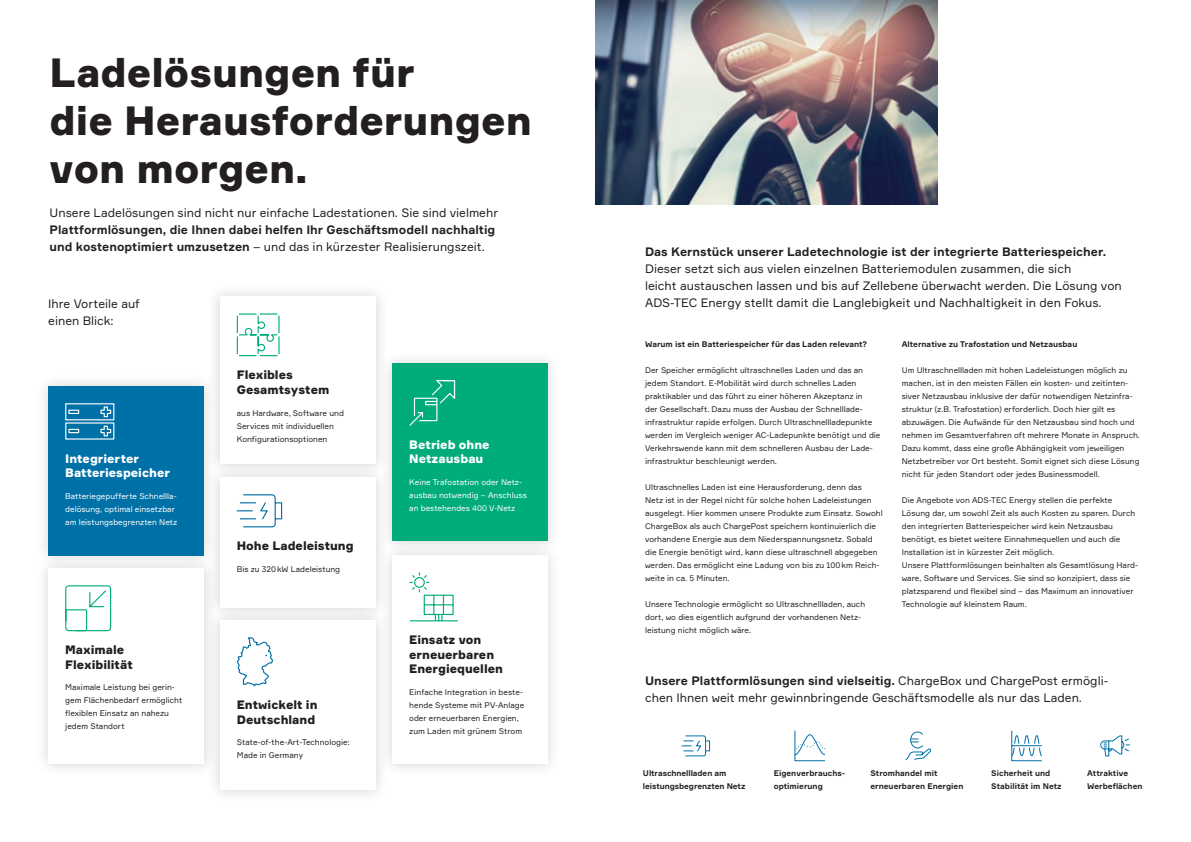
<style>
.page{position:relative;width:1191px;height:842px;background:#fff}
.page>*{position:absolute;margin:0;border:0;box-sizing:border-box;transform-origin:0 0}
.Titel_40pt{font:900 40px/48px "Formular";color:#231f20}
.Einleitung_12pt{font:12px/17px "Formular";color:#231f20}
.Infotext_Headline_12{font:900 12px/14.5px "Formular";color:#231f20}
.Infotext_Headline_12-2{font:900 12px/14.5px "Formular";color:#fff}
.Copy_8pt{font:8px/13px "Formular";color:#231f20}
.Infotext_8pt{font:8px/13px "Formular";color:#231f20}
.Infotext_8pt-2{font:700 8px/13px "Formular";color:#231f20}
.Infotext_8pt-3{font:8px/13px "Formular";color:#fff}
.Copy_8pt-2{font:700 8px "Formular";color:#231f20}
.s1{font-weight:700}
</style>
<div class="page">
<img style="left:595px;top:0;width:342px;height:204px">
<svg style="left:681px;top:735px;width:29px;height:22px"></svg>
<svg style="left:1011px;top:730px;width:31px;height:32px"></svg>
<svg style="left:1100px;top:735px;width:30px;height:22px"></svg>
<svg style="left:905px;top:731px;width:27px;height:30px"></svg>
<div style="left:206px;top:283px;width:183px;height:194px;background:#231f20;opacity:.2"></div>
<div style="left:220px;top:296px;width:156px;height:168px;background:#fff"></div>
<svg style="left:236px;top:313px;width:44px;height:44px"></svg>
<div style="left:379px;top:542px;width:181px;height:235px;background:#f6f6f6"></div>
<div style="left:392px;top:555px;width:155px;height:209px;background:#fff"></div>
<svg style="left:409px;top:572px;width:49px;height:50px"></svg>
<div style="left:206px;top:607px;width:183px;height:195px;background:#231f20;opacity:.2"></div>
<div style="left:220px;top:620px;width:156px;height:169px;background:#fff"></div>
<svg style="left:236px;top:637px;width:38px;height:50px"></svg>
<div style="left:35px;top:555px;width:182px;height:222px;background:#f5f5f5"></div>
<div style="left:48px;top:568px;width:156px;height:196px;background:#fff"></div>
<svg style="left:65px;top:585px;width:47px;height:47px"></svg>
<svg style="left:794px;top:730px;width:32px;height:32px"></svg>
<div style="left:206px;top:464px;width:183px;height:156px;background:#f0f0f0"></div>
<div style="left:220px;top:477px;width:156px;height:130px;background:#fff"></div>
<svg style="left:236px;top:494px;width:47px;height:34px"></svg>
<div style="left:35px;top:373px;width:181px;height:195px;background:#f5f5f5"></div>
<div style="left:48px;top:386px;width:155px;height:169px;background:#0071a7"></div>
<svg style="left:65px;top:403px;width:50px;height:37px"></svg>
<div style="left:379px;top:350px;width:181px;height:204px;background:#f4f4f4"></div>
<div style="left:392px;top:363px;width:155px;height:178px;background:#00ac7c"></div>
<svg style="left:409px;top:380px;width:46px;height:46px"></svg>
<p class="Titel_40pt" style="left:50px;top:48px;width:484px">Ladelösungen für<br>die Herausforderungen von morgen.</p>
<p class="Einleitung_12pt" style="left:50px;top:204px;width:450px">Unsere Ladelösungen sind nicht nur einfache Ladestationen. Sie sind vielmehr<br><span class="s1">Plattformlösungen, die Ihnen dabei helfen Ihr Geschäftsmodell nachhaltig und kostenoptimiert umzusetzen</span> – und das in kürzester Realisierungszeit.</p>
<p class="Einleitung_12pt" style="left:48px;top:295px;width:93px">Ihre Vorteile auf einen Blick:</p>
<p class="Infotext_Headline_12-2" style="left:65px;top:451px;width:106px">Integrierter<br>Batteriespeicher</p>
<p class="Infotext_8pt-3" style="left:65px;top:489px;width:114px">Batteriegepufferte Schnellla&shy;delösung, optimal einsetzbar am leistungsbegrenzten Netz</p>
<p class="Infotext_Headline_12" style="left:65px;top:642px;width:69px">Maximale<br>Flexibilität</p>
<p class="Infotext_8pt" style="left:65px;top:681px;width:119px">Maximale Leistung bei gerin&shy;gem Flächenbedarf ermöglicht flexiblen Einsatz an nahezu jedem Standort</p>
<p class="Infotext_Headline_12" style="left:237px;top:367px;width:94px;line-height:15px">Flexibles<br>Gesamtsystem</p>
<p class="Infotext_8pt" style="left:237px;top:406px;width:109px">aus Hardware, Software und<br>Services mit individuellen<br>Konfigurationsoptionen</p>
<p class="Infotext_Headline_12" style="left:237px;top:539px;width:118px">Hohe Ladeleistung</p>
<p class="Infotext_8pt" style="left:237px;top:562px;width:105px">Bis zu 320kW Ladeleistung</p>
<p class="Infotext_Headline_12" style="left:237px;top:698px;width:82px">Entwickelt in<br>Deutschland</p>
<p class="Infotext_8pt" style="left:237px;top:736px;width:114px">State-of-the-Art-Technologie:<br>Made in Germany</p>
<p class="Infotext_Headline_12-2" style="left:409px;top:437px;width:82px">Betrieb ohne<br>Netzausbau</p>
<p class="Infotext_8pt-3" style="left:409px;top:475px;width:119px">Keine Trafostation oder Netz&shy;ausbau notwendig – Anschluss an bestehendes 400 V-Netz</p>
<p class="Infotext_Headline_12" style="left:409px;top:633px;width:95px">Einsatz von erneuerbaren<br>Energiequellen</p>
<p class="Infotext_8pt" style="left:409px;top:685px;width:116px">Einfache Integration in beste&shy;hende Systeme mit PV-Anlage oder erneuerbaren Energien, zum Laden mit grünem Strom</p>
<p class="Einleitung_12pt" style="left:645px;top:243px;width:478px"><span class="s1">Das Kernstück unserer Ladetechnologie ist der integrierte Batteriespeicher.<br></span>Dieser setzt sich aus vielen einzelnen Batteriemodulen zusammen, die sich<br>leicht austauschen lassen und bis auf Zellebene überwacht werden. Die Lösung von ADS-TEC Energy stellt damit die Langlebigkeit und Nachhaltigkeit in den Fokus.</p>
<p class="Copy_8pt-2" style="left:645px;top:339px;width:224px">Warum ist ein Batteriespeicher für das Laden relevant?</p>
<p class="Copy_8pt" style="left:645px;top:364px;width:237px">Der Speicher ermöglicht ultraschnelles Laden und das an jedem Standort. E-Mobilität wird durch schnelles Laden praktikabler und das führt zu einer höheren Akzeptanz in<br>der Gesellschaft. Dazu muss der Ausbau der Schnelllade&shy;infrastruktur rapide erfolgen. Durch Ultraschnellladepunkte werden im Vergleich weniger AC-Ladepunkte benötigt und die Verkehrswende kann mit dem schnelleren Ausbau der Lade&shy;infrastruktur beschleunigt werden.</p>
<p class="Copy_8pt" style="left:645px;top:481px;width:239px">Ultraschnelles Laden ist eine Herausforderung, denn das<br>Netz ist in der Regel nicht für solche hohen Ladeleistungen ausgelegt. Hier kommen unsere Produkte zum Einsatz. Sowohl ChargeBox als auch ChargePost speichern kontinuierlich die vorhandene Energie aus dem Niederspannungsnetz. Sobald die Energie benötigt wird, kann diese ultraschnell abgegeben werden. Das ermöglicht eine Ladung von bis zu 100km Reich&shy;weite in ca. 5 Minuten.</p>
<p class="Copy_8pt" style="left:645px;top:598px;width:222px">Unsere Technologie ermöglicht so Ultraschnellladen, auch dort, wo dies eigentlich aufgrund der vorhandenen Netz&shy;leistung nicht möglich wäre.</p>
<p class="Copy_8pt-2" style="left:901px;top:339px;width:177px">Alternative zu Trafostation und Netzausbau</p>
<p class="Copy_8pt" style="left:901px;top:364px;width:240px">Um Ultraschnellladen mit hohen Ladeleistungen möglich zu machen, ist in den meisten Fällen ein kosten- und zeitinten&shy;siver Netzausbau inklusive der dafür notwendigen Netzinfra&shy;struktur (z.B. Trafostation) erforderlich. Doch hier gilt es abzuwägen. Die Aufwände für den Netzausbau sind hoch und nehmen im Gesamtverfahren oft mehrere Monate in Anspruch.<br>Dazu kommt, dass eine große Abhängigkeit vom jeweiligen Netzbetreiber vor Ort besteht. Somit eignet sich diese Lösung nicht für jeden Standort oder jedes Businessmodell.</p>
<p class="Copy_8pt" style="left:901px;top:494px;width:238px">Die Angebote von ADS-TEC Energy stellen die perfekte Lösung dar, um sowohl Zeit als auch Kosten zu sparen. Durch den integrierten Batteriespeicher wird kein Netzausbau benötigt, es bietet weitere Einnahmequellen und auch die Installation ist in kürzester Zeit möglich.<br>Unsere Plattformlösungen beinhalten als Gesamtlösung Hard&shy;ware, Software und Services. Sie sind so konzipiert, dass sie platzsparend und flexibel sind – das Maximum an innovativer Technologie auf kleinstem Raum.</p>
<p class="Einleitung_12pt" style="left:645px;top:672px;width:464px"><span class="s1">Unsere Plattformlösungen sind vielseitig.</span> ChargeBox und ChargePost ermögli&shy;chen Ihnen weit mehr gewinnbringende Geschäftsmodelle als nur das Laden.</p>
<p class="Infotext_8pt-2" style="left:643px;top:767px;width:104px">Ultraschnellladen am leistungsbegrenzten Netz</p>
<p class="Infotext_8pt-2" style="left:870px;top:767px;width:95px">Stromhandel mit erneuerbaren Energien</p>
<p class="Infotext_8pt-2" style="left:773px;top:767px;width:73px">Eigenverbrauchs&shy;optimierung</p>
<p class="Infotext_8pt-2" style="left:991px;top:767px;width:72px">Sicherheit und<br>Stabilität im Netz</p>
<p class="Infotext_8pt-2" style="left:1087px;top:767px;width:57px">Attraktive<br>Werbeflächen</p>
</div>
